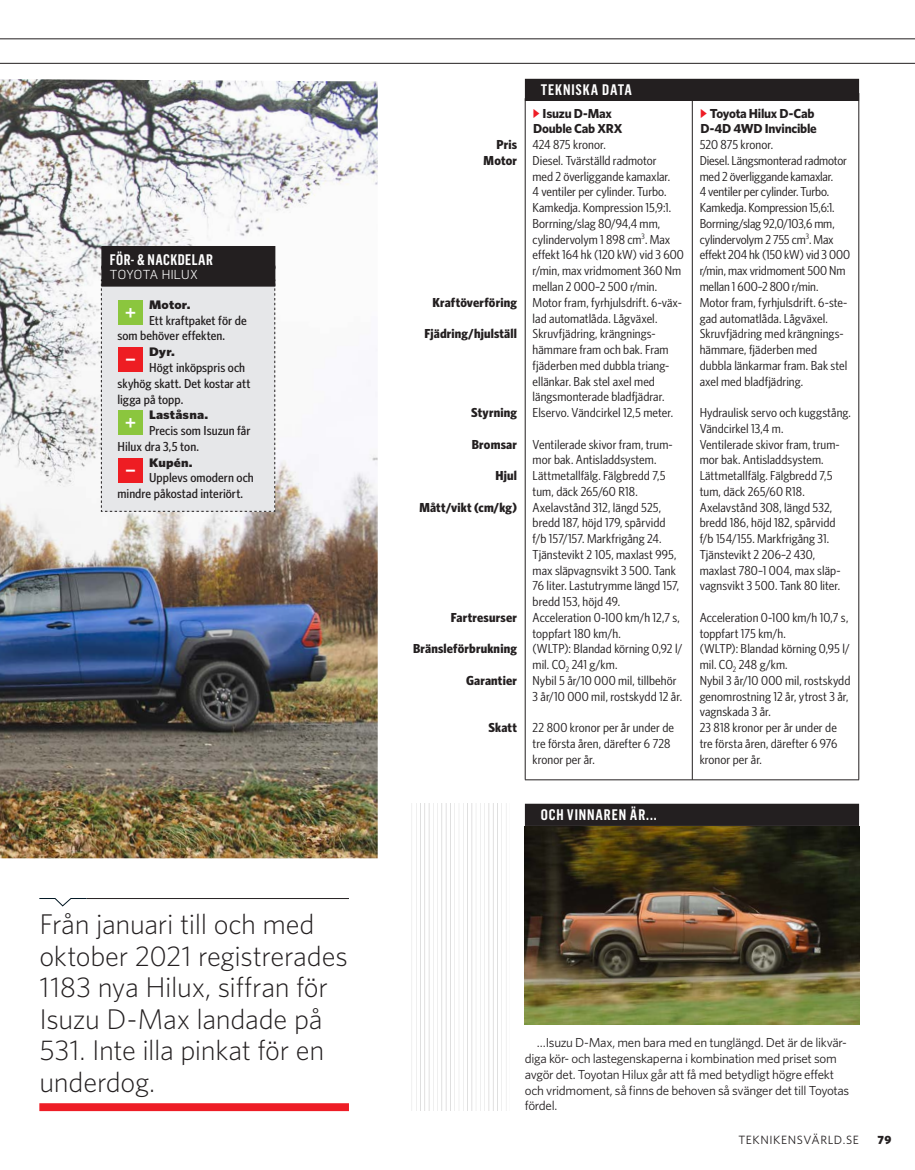
<style>
.page{position:relative;width:915px;height:1170px;background:#fff}
.page>*{position:absolute;margin:0;border:0;box-sizing:border-box;transform-origin:0 0}
._25_Citat{font:300 28.5px/31.5px "Whitney";letter-spacing:-.01em;color:#231f20}
.Brödtext_Whitney__Vi{font:900 16.5px "Flama";color:#fff}
.t1{font:600 15px "Flama Condensed";letter-spacing:.055em;color:#fff}
.t2{font:600 15px "Flama Condensed";letter-spacing:.03em;color:#fff}
.Brödtext_Whitney_Con{font:condensed 13.05px/15.8px "Whitney HTF";letter-spacing:.005em;color:#231f20;scale:1.12 1}
._62_Faktatext_Whitne{font:13.05px/15.8px "Whitney HTF";letter-spacing:-.025em;color:#231f20}
.t3{font:500 condensed 13.05px/15.8px "Whitney HTF";letter-spacing:.005em;color:#231f20;scale:1.12 1}
.NG_INFOBOX__Brödtext{font:700 condensed 13.05px "Whitney HTF";letter-spacing:.015em;color:#231f20;scale:1.12 1}
.t4{font:700 13.05px/15.8px "Whitney";letter-spacing:-.02em;color:#231f20;text-align:center}
.t5{font:300 12.75px "Flama";letter-spacing:.025em;color:#fff}
.t6{font:900 12.45px "Whitney";letter-spacing:.01em;color:#231f20;scale:1.12 1}
.t7{font:12px "Whitney";letter-spacing:.05em;color:#231f20}
.t8{font:900 12px "Whitney HTF";color:#231f20}
.s1{font-family:"Whitney HTF"}
</style>
<div class="page">
<img style="left:0;top:79px;width:377px;height:779px">
<svg style="left:101px;top:286px;width:174px;height:226px"></svg>
<div style="left:101px;top:265px;width:174px;height:21px;background:#231f20"></div>
<div style="left:101px;top:246px;width:174px;height:22px;background:#231f20"></div>
<hr style="left:691px;top:86px;width:1px;height:693px;background:#231f20">
<hr style="left:858px;top:93px;width:1px;height:686px;background:#231f20">
<hr style="left:524px;top:98px;width:1px;height:681px;background:#231f20">
<img style="left:524px;top:826px;width:334px;height:198px">
<hr style="left:524px;top:779px;width:334px;height:1px;background:#231f20">
<img style="left:411px;top:803px;width:96px;height:307px">
<div style="left:524px;top:79px;width:334px;height:22px;background:#231f20"></div>
<div style="left:524px;top:803px;width:334px;height:22px;background:#231f20"></div>
<svg style="left:0;top:38px;width:914px;height:26px"></svg>
<hr style="left:87px;top:898px;width:262px;height:1px;background:#231f20">
<div style="left:39px;top:1103px;width:310px;height:7px;background:#ee1d26"></div>
<svg style="left:39px;top:898px;width:48px;height:8px"></svg>
<p class="t2" style="left:110px;top:250px;width:105px">FÖR- &amp; NACKDELAR</p>
<p class="t5" style="left:110px;top:266px;width:89px">TOYOTA HILUX</p>
<p class="t6" style="left:149px;top:296px;width:39px">Motor.</p>
<p class="t3" style="left:117px;top:312px;width:117px;text-indent:32px">Ett kraftpaket för de som behöver effekten.</p>
<p class="Brödtext_Whitney__Vi" style="left:126px;top:347px;width:10px">–</p>
<p class="Brödtext_Whitney__Vi" style="left:125px;top:300px;width:12px">+</p>
<p class="t6" style="left:149px;top:343px;width:25px">Dyr.</p>
<p class="t3" style="left:117px;top:359px;width:120px;text-indent:32px">Högt inköpspris och skyhög skatt. Det kostar att ligga på topp.</p>
<p class="Brödtext_Whitney__Vi" style="left:125px;top:410px;width:12px">+</p>
<p class="t6" style="left:149px;top:406px;width:54px">Laståsna.</p>
<p class="t3" style="left:117px;top:422px;width:120px;text-indent:32px">Precis som Isuzun får<br>Hilux dra 3,5 ton.</p>
<p class="Brödtext_Whitney__Vi" style="left:126px;top:457px;width:10px">–</p>
<p class="t6" style="left:149px;top:454px;width:40px">Kupén.</p>
<p class="t3" style="left:117px;top:469px;width:123px;text-indent:32px">Upplevs omodern och mindre påkostad interiört.</p>
<p class="_25_Citat" style="left:39px;top:907px;width:310px">Från januari till och med oktober 2021 registrerades<br>1183 nya Hilux, siffran för<br>Isuzu D-Max landade på<br>531. Inte illa pinkat för en underdog.</p>
<p class="NG_INFOBOX__Brödtext" style="left:496px;top:137px;width:20px">Pris</p>
<p class="NG_INFOBOX__Brödtext" style="left:483px;top:153px;width:31px">Motor</p>
<p class="NG_INFOBOX__Brödtext" style="left:432px;top:294px;width:77px">Kraftöverföring</p>
<p class="NG_INFOBOX__Brödtext" style="left:424px;top:326px;width:84px">Fjädring/hjulställ</p>
<p class="NG_INFOBOX__Brödtext" style="left:471px;top:405px;width:42px">Styrning</p>
<p class="NG_INFOBOX__Brödtext" style="left:471px;top:436px;width:42px">Bromsar</p>
<p class="NG_INFOBOX__Brödtext" style="left:495px;top:468px;width:21px">Hjul</p>
<p class="NG_INFOBOX__Brödtext" style="left:419px;top:499px;width:89px">Mått/vikt (cm/kg)</p>
<p class="NG_INFOBOX__Brödtext" style="left:451px;top:609px;width:60px">Fartresurser</p>
<p class="NG_INFOBOX__Brödtext" style="left:413px;top:641px;width:94px">Bränsleförbrukning</p>
<p class="NG_INFOBOX__Brödtext" style="left:466px;top:672px;width:47px">Garantier</p>
<p class="NG_INFOBOX__Brödtext" style="left:488px;top:720px;width:27px">Skatt</p>
<p class="t1" style="left:540px;top:80px;width:93px">TEKNISKA DATA</p>
<p class="t4" style="left:533px;top:105px;width:91px"><span class="s1">Isuzu D-</span>Max<br>Double Cab XRX</p>
<p class="t4" style="left:700px;top:105px;width:118px">Toyota Hilux D-Cab<br>D-4D 4WD Invincible</p>
<p class="Brödtext_Whitney_Con" style="left:532px;top:137px;width:67px">424 875 kronor.</p>
<p class="Brödtext_Whitney_Con" style="left:532px;top:152px;width:137px">Diesel. Tvärställd radmotor<br>med 2 överliggande kamaxlar.<br>4 ventiler per cylinder. Turbo.<br>Kamkedja. Kompression 15,9:1.<br>Borrning/slag 80/94,4 mm, cylindervolym 1 898 cm<sup>3</sup>. Max effekt 164 hk (120 kW) vid 3 600 r/min, max vridmoment 360 Nm mellan 2 000–2 500 r/min.</p>
<p class="Brödtext_Whitney_Con" style="left:532px;top:294px;width:135px">Motor fram, fyrhjulsdrift. 6-väx&shy;lad automatlåda. Lågväxel.</p>
<p class="Brödtext_Whitney_Con" style="left:532px;top:326px;width:124px">Skruvfjädring, krängnings&shy;hämmare fram och bak. Fram fjäderben med dubbla triang&shy;ellänkar. Bak stel axel med längsmonterade bladfjädrar.</p>
<p class="Brödtext_Whitney_Con" style="left:532px;top:404px;width:127px">Elservo. Vändcirkel 12,5 meter.</p>
<p class="Brödtext_Whitney_Con" style="left:532px;top:436px;width:127px">Ventilerade skivor fram, trum&shy;mor bak. Antisladdsystem.<br>Lättmetallfälg. Fälgbredd 7,5 tum, däck 265/60 R18.</p>
<p class="Brödtext_Whitney_Con" style="left:532px;top:499px;width:132px">Axelavstånd 312, längd 525, bredd 187, höjd 179, spårvidd f/b 157/157. Markfrigång 24.<br>Tjänstevikt 2 105, maxlast 995, max släpvagnsvikt 3 500. Tank<br>76 liter. Lastutrymme längd 157, bredd 153, höjd 49.</p>
<p class="Brödtext_Whitney_Con" style="left:532px;top:609px;width:133px">Acceleration 0-100 km/h 12,7 s, toppfart 180 km/h.</p>
<p class="Brödtext_Whitney_Con" style="left:532px;top:641px;width:135px">(WLTP): Blandad körning 0,92 l/ mil. CO<sub>2</sub> 241 g/km.</p>
<p class="Brödtext_Whitney_Con" style="left:532px;top:672px;width:135px">Nybil 5 år/10 000 mil, tillbehör<br>3 år/10 000 mil, rostskydd 12 år.</p>
<p class="Brödtext_Whitney_Con" style="left:532px;top:719px;width:128px">22 800 kronor per år under de tre första åren, därefter 6 728 kronor per år.</p>
<p class="Brödtext_Whitney_Con" style="left:699px;top:137px;width:67px">520 875 kronor.</p>
<p class="Brödtext_Whitney_Con" style="left:699px;top:152px;width:136px">Diesel. Längsmonterad radmotor med 2 överliggande kamaxlar.<br>4 ventiler per cylinder. Turbo.<br>Kamkedja. Kompression 15,6:1.<br>Borrning/slag 92,0/103,6 mm, cylindervolym 2755 cm<sup>3</sup>. Max effekt 204 hk (150 kW) vid 3 000 r/min, max vridmoment 500 Nm mellan 1 600–2 800 r/min.</p>
<p class="Brödtext_Whitney_Con" style="left:699px;top:294px;width:133px">Motor fram, fyrhjulsdrift. 6-ste&shy;gad automatlåda. Lågväxel.</p>
<p class="Brödtext_Whitney_Con" style="left:699px;top:326px;width:133px">Skruvfjädring med krängnings&shy;hämmare, fjäderben med dubbla länkarmar fram. Bak stel axel med bladfjädring.</p>
<p class="Brödtext_Whitney_Con" style="left:699px;top:404px;width:136px">Hydraulisk servo och kuggstång.<br>Vändcirkel 13,4 m.</p>
<p class="Brödtext_Whitney_Con" style="left:699px;top:436px;width:127px">Ventilerade skivor fram, trum&shy;mor bak. Antisladdsystem.</p>
<p class="Brödtext_Whitney_Con" style="left:699px;top:467px;width:120px">Lättmetallfälg. Fälgbredd 7,5 tum, däck 265/60 R18.</p>
<p class="Brödtext_Whitney_Con" style="left:699px;top:499px;width:127px">Axelavstånd 308, längd 532, bredd 186, höjd 182, spårvidd f/b 154/155. Markfrigång 31.<br>Tjänstevikt 2 206–2 430, maxlast 780–1 004, max släp&shy;vagnsvikt 3 500. Tank 80 liter.</p>
<p class="Brödtext_Whitney_Con" style="left:699px;top:609px;width:134px">Acceleration 0-100 km/h 10,7 s, toppfart 175 km/h.</p>
<p class="Brödtext_Whitney_Con" style="left:699px;top:641px;width:135px">(WLTP): Blandad körning 0,95 l/ mil. CO<sub>2</sub> 248 g/km.</p>
<p class="Brödtext_Whitney_Con" style="left:699px;top:672px;width:136px">Nybil 3 år/10 000 mil, rostskydd genomrostning 12 år, ytrost 3 år, vagnskada 3 år.</p>
<p class="Brödtext_Whitney_Con" style="left:699px;top:719px;width:124px;text-align:justify">23 818 kronor per år under de tre första åren, därefter 6 976 kronor per år.</p>
<p class="t1" style="left:540px;top:805px;width:117px">OCH VINNAREN ÄR...</p>
<p class="_62_Faktatext_Whitne" style="left:524px;top:1034px;width:326px;text-indent:12px">…Isuzu D-Max, men bara med en tunglängd. Det är de likvär&shy;diga kör- och lastegenskaperna i kombination med priset som avgör det. Toyotan Hilux går att få med betydligt högre effekt och vridmoment, så finns de behoven så svänger det till Toyotas fördel.</p>
<p class="t7" style="left:738px;top:1132px;width:122px">TEKNIKENSVÄRLD.SE</p>
<p class="t8" style="left:877px;top:1132px;width:16px">79</p>
</div>
